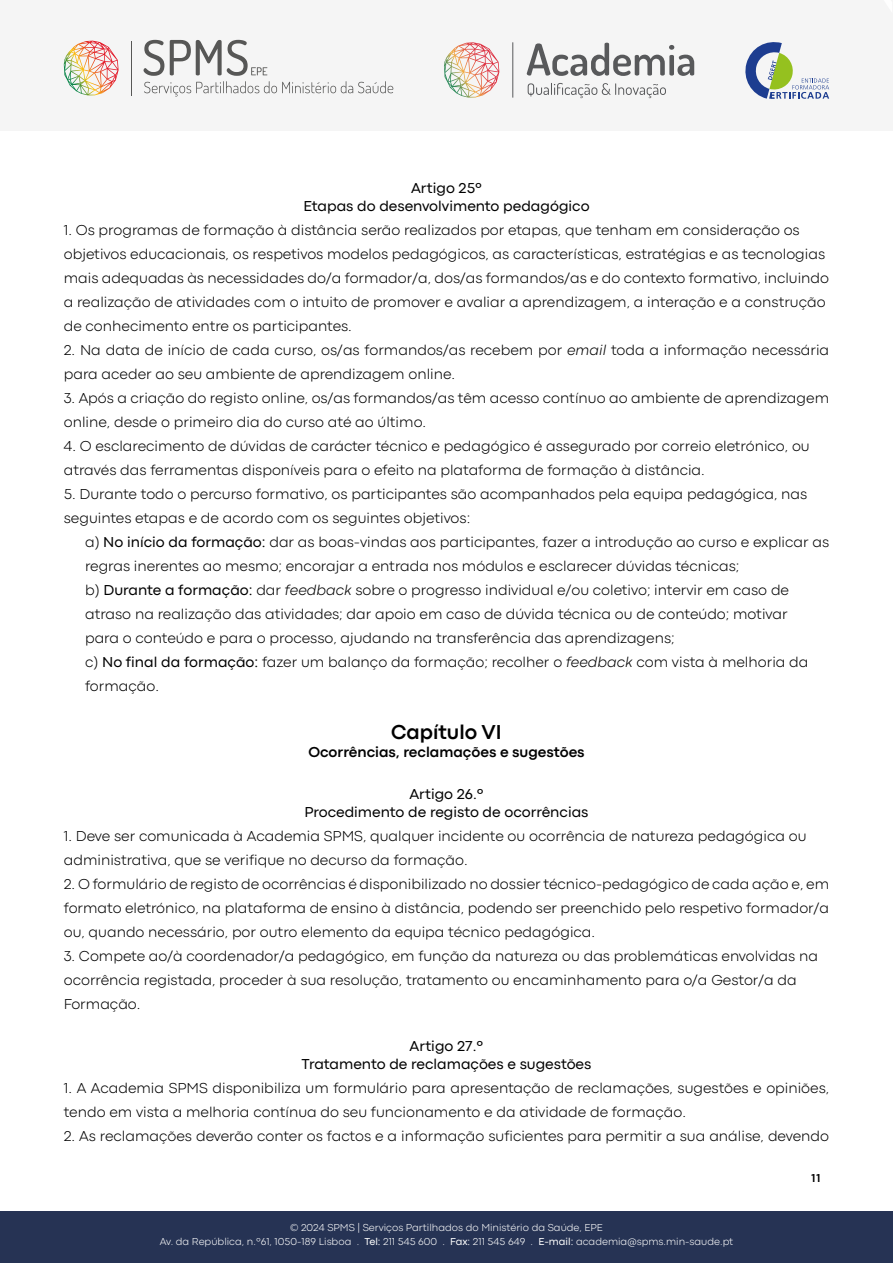
<style>
.page{position:relative;width:893px;height:1263px;background:#fff}
.page>*{position:absolute;margin:0;border:0;box-sizing:border-box;transform-origin:0 0}
.t1{font:700 21px "Codec Pro";color:#000}
.t2{font:300 15px/24px "Codec Pro";color:#000}
.t3{font:15px/18px "Codec Pro";color:#000;text-align:center}
.t4{font:700 15px "Codec Pro";color:#000}
.t5{font:700 12px "Codec Pro";color:#000}
.t6{font:300 10.5px/13.5px "Codec Pro";color:#fff;text-align:center}
.s1{font-style:italic}
.s2{font-weight:400}
</style>
<div class="page">
<div style="left:0;top:1212px;width:893px;height:51px;background:#263354"></div>
<div style="left:0;top:0;width:893px;height:131px;background:#f5f5f5"></div>
<svg style="left:745px;top:42px;width:84px;height:57px"></svg>
<svg style="left:144px;top:40px;width:249px;height:56px"></svg>
<hr style="left:131px;top:41px;width:1px;height:55px;background:#575756">
<img style="left:64px;top:41px;width:55px;height:54px">
<hr style="left:512px;top:42px;width:1px;height:56px;background:#58595b">
<svg style="left:528px;top:83px;width:138px;height:15px"></svg>
<svg style="left:444px;top:42px;width:55px;height:56px"></svg>
<svg style="left:527px;top:43px;width:167px;height:33px"></svg>
<p class="t3" style="left:303px;top:179px;width:288px">Artigo 25º<br>Etapas do desenvolvimento pedagógico</p>
<p class="t2" style="left:64px;top:218px;width:767px">1. Os programas de formação à distância serão realizados por etapas, que tenham em consideração os objetivos educacionais, os respetivos modelos pedagógicos, as características, estratégias e as tecnologias mais adequadas às necessidades do/a formador/a, dos/as formandos/as e do contexto formativo, incluindo a realização de atividades com o intuito de promover e avaliar a aprendizagem, a interação e a construção de conhecimento entre os participantes.</p>
<p class="t2" style="left:64px;top:338px;width:767px">2. Na data de início de cada curso, os/as formandos/as recebem por <span class="s1">email</span> toda a informação necessária para aceder ao seu ambiente de aprendizagem online.</p>
<p class="t2" style="left:64px;top:386px;width:767px">3. Após a criação do registo online, os/as formandos/as têm acesso contínuo ao ambiente de aprendizagem online, desde o primeiro dia do curso até ao último.</p>
<p class="t2" style="left:64px;top:434px;width:747px">4. O esclarecimento de dúvidas de carácter técnico e pedagógico é assegurado por correio eletrónico, ou através das ferramentas disponíveis para o efeito na plataforma de formação à distância.</p>
<p class="t2" style="left:64px;top:482px;width:745px">5. Durante todo o percurso formativo, os participantes são acompanhados pela equipa pedagógica, nas seguintes etapas e de acordo com os seguintes objetivos:</p>
<p class="t2" style="left:85px;top:530px;width:746px">a) <span class="s2">No início da formação:</span> dar as boas-vindas aos participantes, fazer a introdução ao curso e explicar as regras inerentes ao mesmo; encorajar a entrada nos módulos e esclarecer dúvidas técnicas;<br>b) <span class="s2">Durante a formação:</span> dar <span class="s1">feedback</span> sobre o progresso individual e/ou coletivo; intervir em caso de atraso na realização das atividades; dar apoio em caso de dúvida técnica ou de conteúdo; motivar<br>para o conteúdo e para o processo, ajudando na transferência das aprendizagens;<br>c) <span class="s2">No final da formação:</span> fazer um balanço da formação; recolher o <span class="s1">feedback</span> com vista à melhoria da formação.</p>
<h1 class="t1" style="left:391px;top:720px;width:112px">Capítulo VI</h1>
<p class="t4" style="left:308px;top:743px;width:278px">Ocorrências, reclamações e sugestões</p>
<p class="t3" style="left:304px;top:785px;width:286px">Artigo 26.º<br>Procedimento de registo de ocorrências</p>
<p class="t2" style="left:64px;top:824px;width:744px">1. Deve ser comunicada à Academia SPMS, qualquer incidente ou ocorrência de natureza pedagógica ou administrativa, que se verifique no decurso da formação.</p>
<p class="t2" style="left:64px;top:872px;width:767px;text-align:justify">2. O formulário de registo de ocorrências é disponibilizado no dossier técnico-pedagógico de cada ação e, em formato eletrónico, na plataforma de ensino à distância, podendo ser preenchido pelo respetivo formador/a ou, quando necessário, por outro elemento da equipa técnico pedagógica.</p>
<p class="t2" style="left:64px;top:944px;width:756px">3. Compete ao/à coordenador/a pedagógico, em função da natureza ou das problemáticas envolvidas na ocorrência registada, proceder à sua resolução, tratamento ou encaminhamento para o/a Gestor/a da<br>Formação.</p>
<p class="t3" style="left:302px;top:1037px;width:291px">Artigo 27.º<br>Tratamento de reclamações e sugestões</p>
<p class="t2" style="left:64px;top:1076px;width:767px">1. A Academia SPMS disponibiliza um formulário para apresentação de reclamações, sugestões e opiniões, tendo em vista a melhoria contínua do seu funcionamento e da atividade de formação.</p>
<p class="t2" style="left:64px;top:1124px;width:767px">2. As reclamações deverão conter os factos e a informação suficientes para permitir a sua análise, devendo</p>
<p class="t6" style="left:160px;top:1221px;width:575px">© 2024 SPMS | Serviços Partilhados do Ministério da Saúde, EPE<br>Av. da República, n.º61, 1050-189 Lisboa . <span class="s2">Tel:</span> 211 545 600 . <span class="s2">Fax:</span> 211 545 649 . <span class="s2">E-mail:</span> academia@spms.min-saude.pt</p>
<p class="t5" style="left:811px;top:1170px;width:11px">11</p>
</div>
